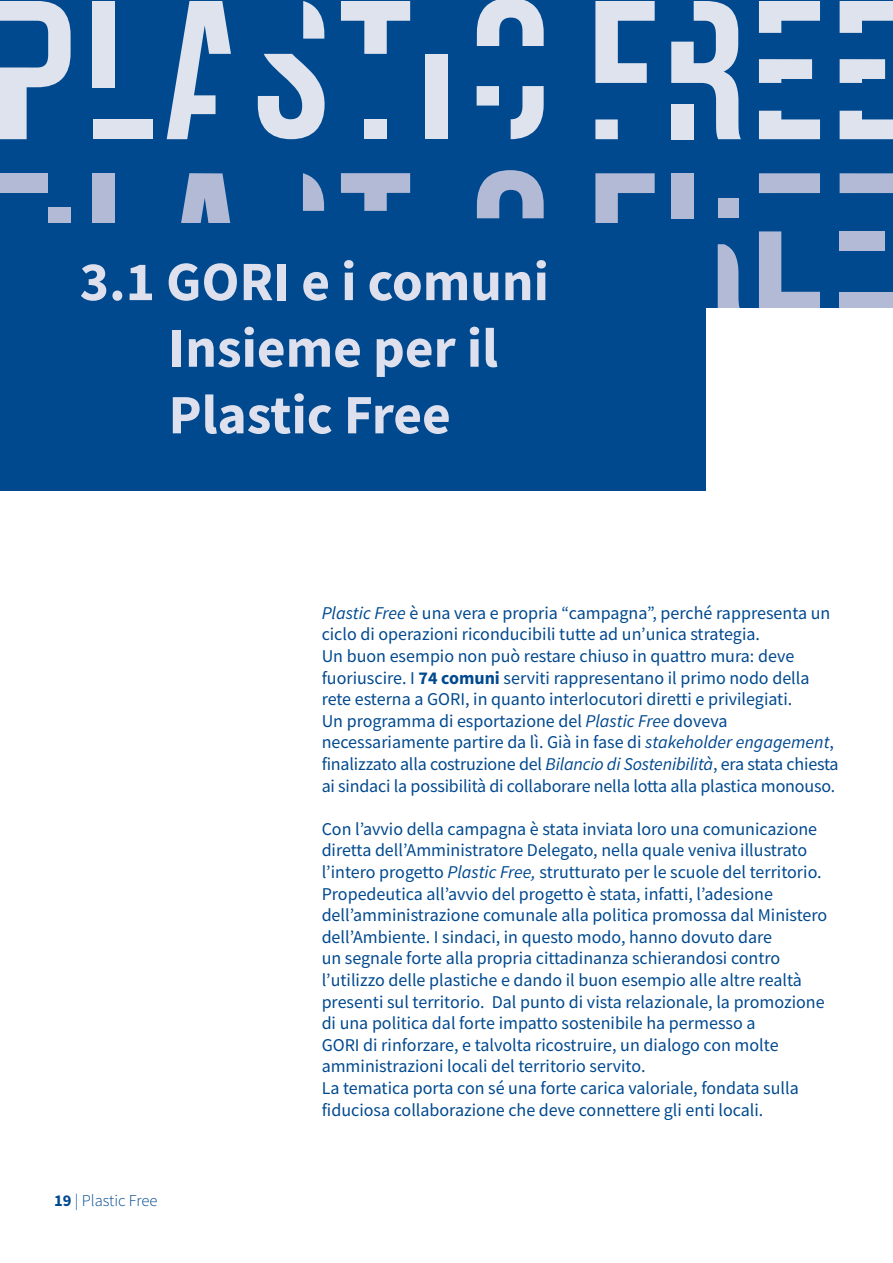
<style>
.page{position:relative;width:893px;height:1263px;background:#fff}
.page>*{position:absolute;margin:0;border:0;box-sizing:border-box;transform-origin:0 0}
.t1{font:700 55.5px/66.6px "Source Sans Pro";color:#dee1ed}
.t2{font:18px/21.6px "Source Sans Pro";color:#00498f}
.t3{font:300 16.5px "Source Sans Pro";color:#00498f}
.s1{font-weight:700}
.s2{font-style:italic}
</style>
<div class="page">
<div style="left:0;top:0;width:893px;height:1115px;background:#00498f"></div>
<svg style="left:0;top:1px;width:71px;height:138px"></svg>
<svg style="left:303px;top:1px;width:21px;height:38px"></svg>
<div style="left:92px;top:1px;width:23px;height:86px;background:#dfe3ee"></div>
<svg style="left:167px;top:1px;width:64px;height:138px"></svg>
<svg style="left:258px;top:54px;width:67px;height:85px"></svg>
<svg style="left:341px;top:1px;width:69px;height:53px"></svg>
<div style="left:426px;top:54px;width:22px;height:85px;background:#dfe3ee"></div>
<div style="left:364px;top:119px;width:23px;height:20px;background:#dfe3ee"></div>
<svg style="left:511px;top:86px;width:33px;height:53px"></svg>
<svg style="left:477px;top:0;width:67px;height:46px"></svg>
<div style="left:93px;top:119px;width:59px;height:20px;background:#dfe3ee"></div>
<svg style="left:477px;top:86px;width:22px;height:20px"></svg>
<svg style="left:181px;top:173px;width:50px;height:50px"></svg>
<div style="left:840px;top:292px;width:53px;height:19px;background:#b2bad6"></div>
<div style="left:718px;top:199px;width:20px;height:19px;background:#b2bad6"></div>
<div style="left:0;top:173px;width:48px;height:20px;background:#b2bad6"></div>
<div style="left:92px;top:173px;width:22px;height:79px;background:#b2bad6"></div>
<div style="left:48px;top:207px;width:22px;height:19px;background:#b2bad6"></div>
<svg style="left:718px;top:244px;width:23px;height:65px"></svg>
<div style="left:671px;top:173px;width:22px;height:45px;background:#b2bad6"></div>
<svg style="left:759px;top:231px;width:61px;height:78px"></svg>
<svg style="left:759px;top:173px;width:61px;height:20px"></svg>
<svg style="left:840px;top:173px;width:53px;height:20px"></svg>
<svg style="left:595px;top:173px;width:60px;height:50px"></svg>
<svg style="left:303px;top:173px;width:21px;height:38px"></svg>
<div style="left:840px;top:231px;width:45px;height:20px;background:#b2bad6"></div>
<svg style="left:341px;top:173px;width:69px;height:38px"></svg>
<svg style="left:477px;top:170px;width:67px;height:48px"></svg>
<svg style="left:595px;top:119px;width:23px;height:20px"></svg>
<svg style="left:595px;top:1px;width:60px;height:82px"></svg>
<svg style="left:759px;top:111px;width:61px;height:28px"></svg>
<svg style="left:759px;top:59px;width:53px;height:24px"></svg>
<svg style="left:759px;top:1px;width:61px;height:32px"></svg>
<svg style="left:840px;top:111px;width:53px;height:28px"></svg>
<svg style="left:840px;top:59px;width:45px;height:24px"></svg>
<svg style="left:840px;top:1px;width:53px;height:32px"></svg>
<svg style="left:671px;top:1px;width:70px;height:138px"></svg>
<div style="left:671px;top:104px;width:23px;height:35px;background:#dfe3ee"></div>
<div style="left:0;top:309px;width:893px;height:954px;background:#fff"></div>
<div style="left:0;top:223px;width:706px;height:268px;background:#00498f"></div>
<h1 class="t1" style="left:169px;top:248px;width:382px;text-indent:-89px">3.1 GORI e i comuni<br>Insieme per il<br>Plastic Free</h1>
<p class="t3" style="left:54px;top:1190px;width:105px"><span class="s1">19</span> | Plastic Free</p>
<p class="t2" style="left:322px;top:602px;width:518px"><span class="s2">Plastic Free</span> è una vera e propria “campagna”, perché rappresenta un ciclo di operazioni riconducibili tutte ad un’unica strategia.<br>Un buon esempio non può restare chiuso in quattro mura: deve fuoriuscire. I <span class="s1">74 comuni</span> serviti rappresentano il primo nodo della rete esterna a GORI, in quanto interlocutori diretti e privilegiati.<br>Un programma di esportazione del <span class="s2">Plastic Free</span> doveva necessariamente partire da lì. Già in fase di <span class="s2">stakeholder engagement</span>, finalizzato alla costruzione del <span class="s2">Bilancio di Sostenibilità</span>, era stata chiesta ai sindaci la possibilità di collaborare nella lotta alla plastica monouso.</p>
<p class="t2" style="left:322px;top:818px;width:507px">Con l’avvio della campagna è stata inviata loro una comunicazione diretta dell’Amministratore Delegato, nella quale veniva illustrato l’intero progetto <span class="s2">Plastic Free,</span> strutturato per le scuole del territorio.<br>Propedeutica all’avvio del progetto è stata, infatti, l’adesione dell’amministrazione comunale alla politica promossa dal Ministero dell’Ambiente. I sindaci, in questo modo, hanno dovuto dare<br>un segnale forte alla propria cittadinanza schierandosi contro l’utilizzo delle plastiche e dando il buon esempio alle altre realtà presenti sul territorio. Dal punto di vista relazionale, la promozione di una politica dal forte impatto sostenibile ha permesso a<br>GORI di rinforzare, e talvolta ricostruire, un dialogo con molte amministrazioni locali del territorio servito.<br>La tematica porta con sé una forte carica valoriale, fondata sulla fiduciosa collaborazione che deve connettere gli enti locali.</p>
</div>
